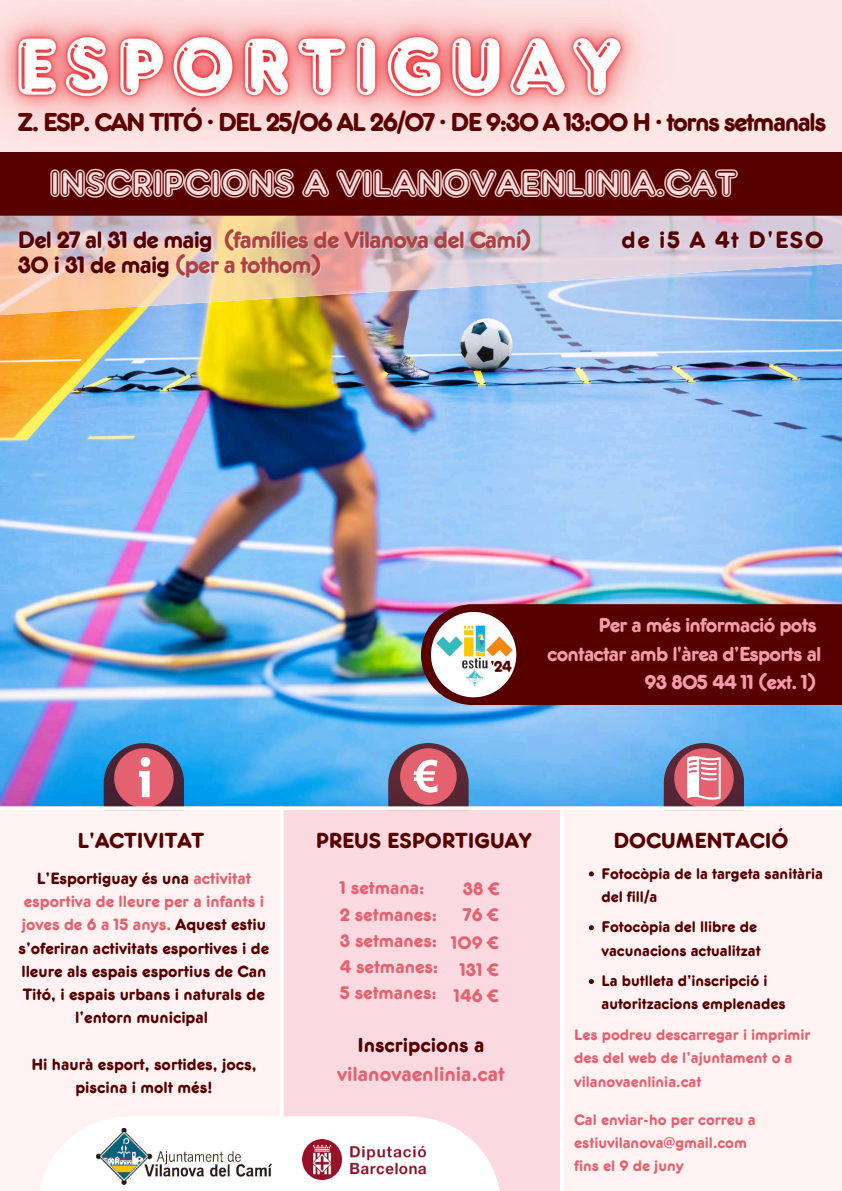
<style>
.page{position:relative;width:842px;height:1191px;background:#fff}
.page>*{position:absolute;margin:0;border:0;box-sizing:border-box;transform-origin:0 0}
.t1{font:40.9px "Frankfurter Com Inline";letter-spacing:-.075em;color:#fdd}
.t2{font:500 26.8px "Frankfurter Com";letter-spacing:-.06em;color:#570000}
.t3{font:500 24.7px/24.8px "Frankfurter Com";letter-spacing:-.035em;color:#af4141}
.t4{font:500 24.7px "Frankfurter Com";letter-spacing:.065em;color:#570000}
.t5{font:500 22.6px "Frankfurter Com";color:#570000}
.t6{font:500 21.1px "Frankfurter Com";color:#e46270}
.t7{font:500 21.1px "Frankfurter Com";color:#570000}
.t8{font:500 21px/28.5px "Frankfurter Com";letter-spacing:-.035em;color:#f39cab;text-align:right}
.t9{font:500 19px/26.2px "Frankfurter Com";color:#e46270}
.t10{font:500 17px/23.2px "Frankfurter Com";color:#570000;text-align:center}
.t11{font:500 16px/23.3px "Frankfurter Com";color:#e46270}
.t12{font:500 16px/23.3px "Frankfurter Com";color:#570000}
.s1{color:#570000}
.s2{color:#e46270}
</style>
<div class="page">
<img style="left:0;top:326px;width:842px;height:480px">
<img style="left:0;top:319px;width:842px;height:7px">
<img style="left:0;top:0;width:842px;height:319px">
<div style="left:0;top:806px;width:280px;height:384px;background:#fff2f2"></div>
<div style="left:282px;top:806px;width:280px;height:384px;background:#fadae0"></div>
<div style="left:562px;top:806px;width:280px;height:384px;background:#fff2f2"></div>
<svg style="left:589px;top:871px;width:5px;height:5px"></svg>
<svg style="left:589px;top:925px;width:5px;height:5px"></svg>
<svg style="left:589px;top:979px;width:5px;height:4px"></svg>
<svg style="left:282px;top:810px;width:2px;height:306px"></svg>
<hr style="left:560px;top:810px;width:4px;height:380px;background:#fff">
<svg style="left:40px;top:1116px;width:460px;height:74px;fill:#fff"></svg>
<img style="left:97px;top:1128px;width:175px;height:55px">
<img style="left:302px;top:1139px;width:124px;height:39px">
<svg style="left:388px;top:743px;width:81px;height:63px;background:#a26679"></svg>
<svg style="left:104px;top:743px;width:80px;height:63px;background:#996076"></svg>
<svg style="left:0;top:806px;width:842px;height:4px;fill:#fffef8"></svg>
<svg style="left:664px;top:743px;width:80px;height:67px;background:#ac7889"></svg>
<div style="left:740px;top:152px;width:102px;height:64px;background:#570000"></div>
<div style="left:421px;top:604px;width:421px;height:101px;background:#570000"></div>
<img style="left:417px;top:615px;width:100px;height:80px">
<img style="left:0;top:0;width:740px;height:229px">
<svg style="left:491px;top:660px;width:21px;height:12px"></svg>
<h2 class="t2" style="left:18px;top:106px;width:810px">Z. ESP. CAN TITÓ · DEL 25/06 AL 26/07 · DE 9:30 A 13:00 H · torns setmanals</h2>
<h1 class="t1" style="left:48px;top:159px;width:692px">INSCRIPCIONS A VILANOVAENLINIA.CAT</h1>
<h3 class="t3" style="left:18px;top:227px;width:516px"><span class="s1">Del 27 al 31 de maig</span> (famílies de Vilanova del Camí)<br><span class="s1">30 i 31 de maig</span> (per a tothom)</h3>
<h3 class="t4" style="left:621px;top:225px;width:203px">de i5 A 4t D'ESO</h3>
<p class="t8" style="left:547px;top:610px;width:276px">Per a més informació pots contactar amb l'àrea d’Esports al<br>93 805 44 11 (ext. 1)</p>
<h3 class="t5" style="left:78px;top:826px;width:128px">L'ACTIVITAT</h3>
<h3 class="t5" style="left:613px;top:826px;width:176px">DOCUMENTACIÓ</h3>
<h3 class="t5" style="left:316px;top:826px;width:218px">PREUS ESPORTIGUAY</h3>
<p class="t10" style="left:19px;top:866px;width:252px">L’Esportiguay és una <span class="s2">activitat esportiva de lleure per a infants i joves de 6 a 15 anys.</span> Aquest estiu s’oferiran activitats esportives i de lleure als espais esportius de Can<br>Titó, i espais urbans i naturals de l’entorn municipal</p>
<p class="t10" style="left:31px;top:1052px;width:227px">Hi haurà esport, sortides, jocs, piscina i molt més!</p>
<p class="t9" style="left:340px;top:874px;width:100px">1 setmana:<br>2 setmanes:<br>3 setmanes:<br>4 setmanes:<br>5 setmanes:</p>
<p class="t9" style="left:451px;top:874px;width:50px;line-height:26.9px;text-align:right">38 €<br>76 €<br>109 €<br>131 €<br>146 €</p>
<p class="t7" style="left:357px;top:1031px;width:129px">Inscripcions a</p>
<p class="t6" style="left:337px;top:1061px;width:169px">vilanovaenlinia.cat</p>
<p class="t12" style="left:601px;top:861px;width:223px">Fotocòpia de la targeta sanitària del fill/a</p>
<p class="t12" style="left:601px;top:915px;width:161px">Fotocòpia del llibre de vacunacions actualitzat</p>
<p class="t12" style="left:601px;top:968px;width:186px">La butlleta d’inscripció i autoritzacions emplenades</p>
<p class="t11" style="left:574px;top:1022px;width:238px">Les podreu descarregar i imprimir des del web de l’ajuntament o a vilanovaenlinia.cat</p>
<p class="t11" style="left:574px;top:1107px;width:183px">Cal enviar-ho per correu a estiuvilanova@gmail.com fins el 9 de juny</p>
</div>
